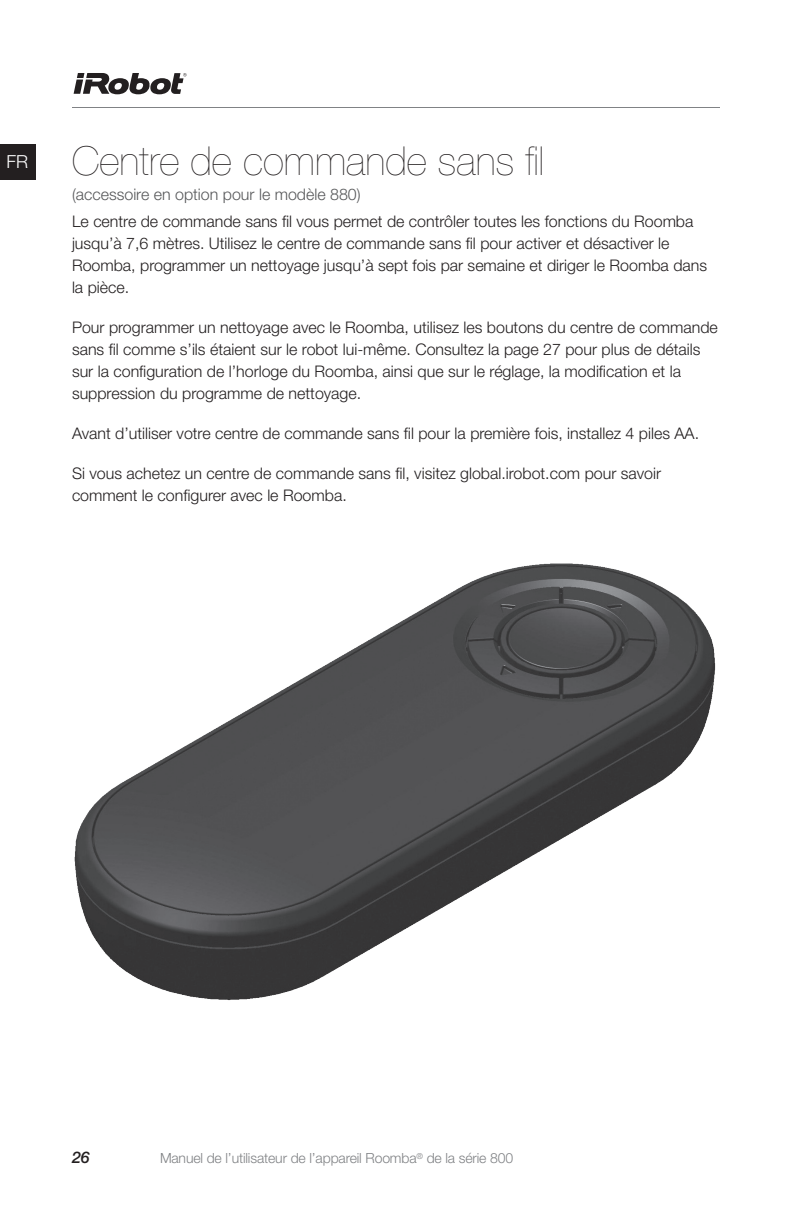
<style>
.page{position:relative;width:792px;height:1224px;background:#fff}
.page>*{position:absolute;margin:0;border:0;box-sizing:border-box;transform-origin:0 0}
.t1{font:200 40px "Helvetica Neue LT Pro";color:#231f20}
.t2{font:300 18px "Helvetica Neue LT Pro";color:#fff}
.t3{font:300 16px/22px "Helvetica Neue LT Pro";color:#231f20}
.t4{font:300 16px "Helvetica Neue LT Pro";color:#57585a}
.t5{font:italic 500 16px "Helvetica Neue LT Pro";color:#231f20}
.t6{font:300 14px "Helvetica Neue LT Pro";letter-spacing:-.01em;color:#808285}
</style>
<div class="page">
<svg style="left:74px;top:73px;width:113px;height:21px"></svg>
<hr style="left:72px;top:107px;width:648px;height:1px;background:#808285">
<div style="left:0;top:144px;width:36px;height:36px;background:#231f20"></div>
<img style="left:74px;top:563px;width:642px;height:438px">
<p class="t2" style="left:7px;top:150px;width:23px">FR</p>
<h1 class="t1" style="left:72px;top:138px;width:473px">Centre de commande sans fil</h1>
<p class="t4" style="left:72px;top:185px;width:290px">(accessoire en option pour le modèle 880)</p>
<p class="t3" style="left:72px;top:210px;width:637px">Le centre de commande sans fil vous permet de contrôler toutes les fonctions du Roomba jusqu’à 7,6 mètres. Utilisez le centre de commande sans fil pour activer et désactiver le Roomba, programmer un nettoyage jusqu’à sept fois par semaine et diriger le Roomba dans la pièce.</p>
<p class="t3" style="left:72px;top:316px;width:647px">Pour programmer un nettoyage avec le Roomba, utilisez les boutons du centre de commande sans fil comme s’ils étaient sur le robot lui-même. Consultez la page 27 pour plus de détails sur la configuration de l’horloge du Roomba, ainsi que sur le réglage, la modification et la suppression du programme de nettoyage.</p>
<p class="t3" style="left:72px;top:422px;width:629px">Avant d’utiliser votre centre de commande sans fil pour la première fois, installez 4 piles AA.</p>
<p class="t3" style="left:72px;top:462px;width:591px">Si vous achetez un centre de commande sans fil, visitez global.irobot.com pour savoir comment le configurer avec le Roomba.</p>
<p class="t5" style="left:72px;top:1148px;width:19px">26</p>
<p class="t6" style="left:160px;top:1150px;width:355px">Manuel de l’utilisateur de l’appareil Roomba<sup>®</sup> de la série 800</p>
</div>
